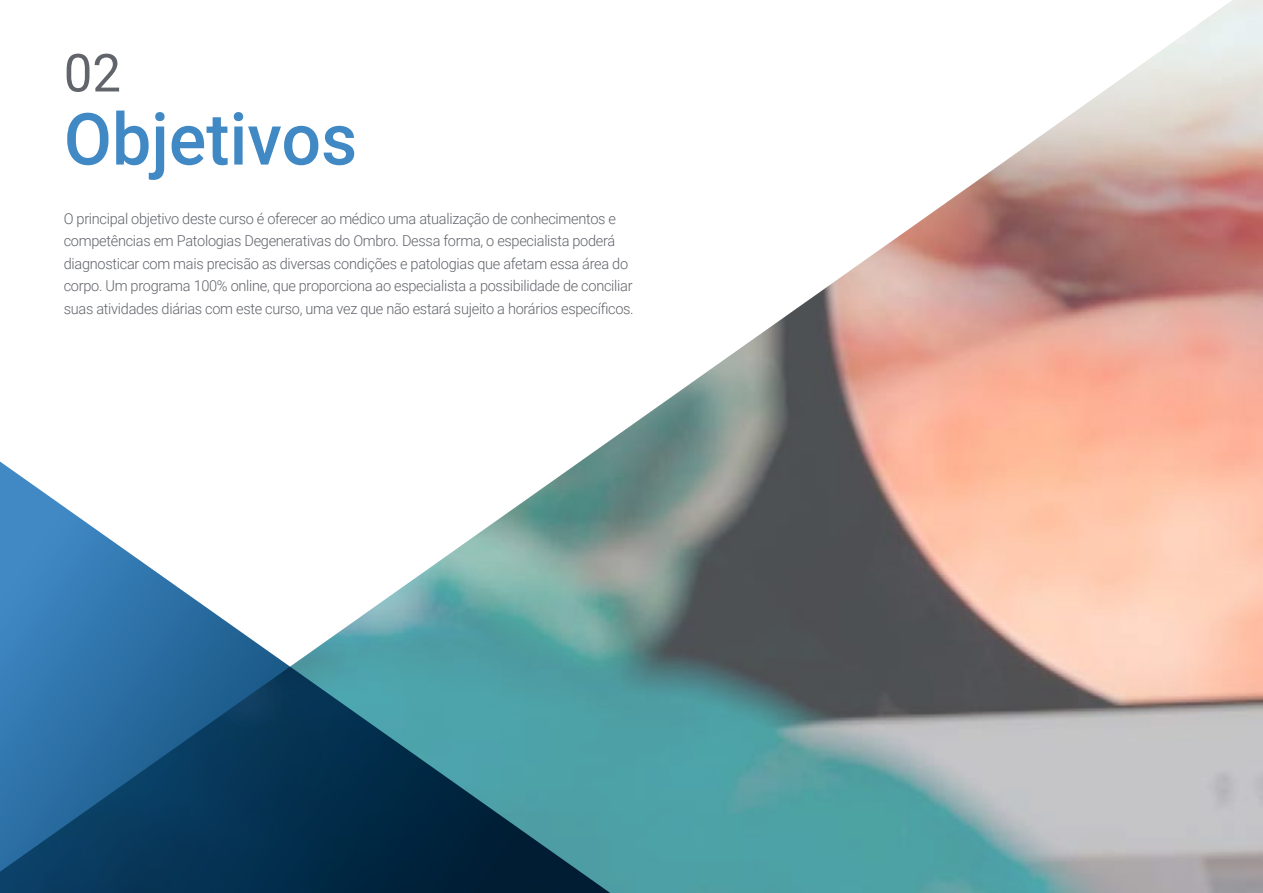
<style>
.page{position:relative;width:1263px;height:893px;background:#fff}
.page>*{position:absolute;margin:0;border:0;box-sizing:border-box;transform-origin:0 0}
.t1{font:500 72px "Roboto";color:#4089c5}
.t2{font:52.5px "Roboto";color:#61646a}
.t3{font:300 15px/22.5px "Roboto";letter-spacing:-.02em;color:#61646a}
</style>
<div class="page">
<img style="left:602px;top:0;width:661px;height:893px">
<svg style="left:0;top:446px;width:640px;height:447px"></svg>
<h2 class="t2" style="left:64px;top:36px;width:59px">02</h2>
<h1 class="t1" style="left:64px;top:89px;width:295px">Objetivos</h1>
<p class="t3" style="left:64px;top:207px;width:571px">O principal objetivo deste curso é oferecer ao médico uma atualização de conhecimentos e competências em Patologias Degenerativas do Ombro. Dessa forma, o especialista poderá diagnosticar com mais precisão as diversas condições e patologias que afetam essa área do corpo. Um programa 100% online, que proporciona ao especialista a possibilidade de conciliar suas atividades diárias com este curso, uma vez que não estará sujeito a horários específicos.</p>
</div>
